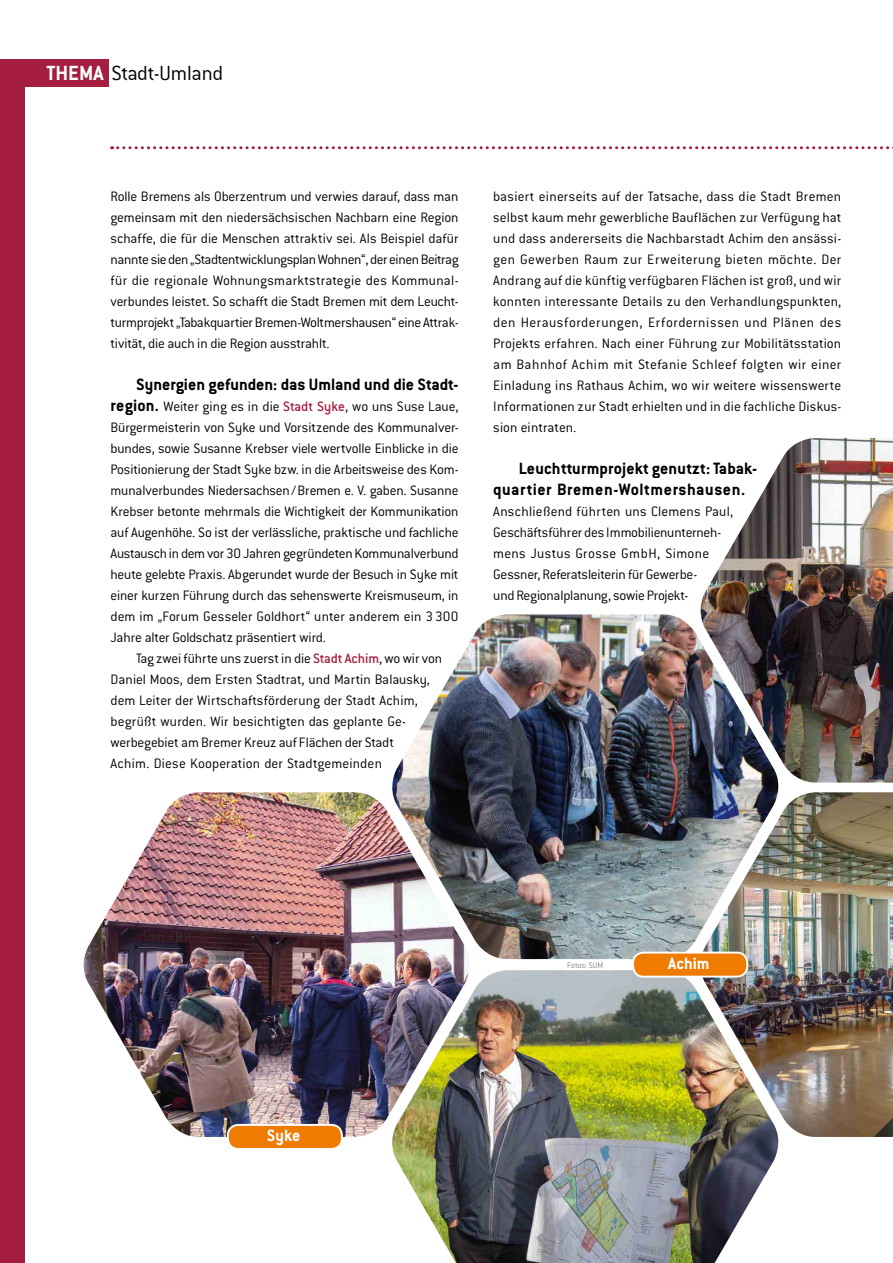
<style>
.page{position:relative;width:893px;height:1263px;background:#fff}
.page>*{position:absolute;margin:0;border:0;box-sizing:border-box;transform-origin:0 0}
.t1{font:300 22.5px "Conduit ITC Pro";letter-spacing:-.02em;color:#000}
.t2{font:700 18px/21px "Conduit ITC Pro";letter-spacing:.01em;color:#000}
.t3{font:700 18px "Conduit ITC Pro";color:#fff}
.t4{font:300 15px/21px "Conduit ITC Pro";color:#000;text-align:justify}
.t5{font:300 9px "Conduit ITC Pro";letter-spacing:-.01em;color:#6f6e6e}
.s1{font-weight:700;color:#fff}
.s2{font-weight:700;font-size:18px}
.s3{font-weight:500;color:#a51e3f}
</style>
<div class="page">
<div style="left:0;top:60px;width:108px;height:27px;background:#a51e3f"></div>
<div style="left:0;top:64px;width:24px;height:1199px;background:#a51e3f"></div>
<img style="left:392px;top:614px;width:387px;height:345px">
<img style="left:392px;top:970px;width:387px;height:293px">
<img style="left:83px;top:792px;width:393px;height:345px">
<img style="left:695px;top:792px;width:198px;height:345px">
<img style="left:695px;top:438px;width:198px;height:344px">
<div style="left:228px;top:1125px;width:114px;height:24px;background:#ef7c00;border-radius:10px"></div>
<div style="left:227px;top:1124px;width:116px;height:26px;border:2px solid #fff;border-radius:10px"></div>
<div style="left:633px;top:952px;width:114px;height:25px;background:#ef7c00;border-radius:10px"></div>
<div style="left:632px;top:952px;width:116px;height:25px;border:2px solid #fff;border-radius:10px"></div>
<svg style="left:112px;top:146px;width:781px;height:3px"></svg>
<h1 class="t1" style="left:46px;top:61px;width:178px"><span class="s1">THEMA</span> Stadt-Umland</h1>
<p class="t4" style="left:111px;top:186px;width:349px">Rolle Bremens als Oberzentrum und verwies darauf, dass man gemeinsam mit den niedersächsischen Nachbarn eine Region schaffe, die für die Menschen attraktiv sei. Als Beispiel dafür nannte sie den „Stadtentwicklungsplan Wohnen“, der einen Beitrag für die regionale Wohnungsmarktstrategie des Kommunal&shy;verbundes leistet. So schafft die Stadt Bremen mit dem Leucht&shy;turmprojekt „Tabakquartier Bremen-Woltmershausen“ eine Attrak&shy;tivität, die auch in die Region ausstrahlt.</p>
<p class="t2" style="left:136px;top:374px;width:324px">Synergien gefunden: das Umland und die Stadt-</p>
<p class="t4" style="left:111px;top:396px;width:350px"><span class="s2">region.</span> Weiter ging es in die <span class="s3">Stadt Syke</span>, wo uns Suse Laue, Bürgermeisterin von Syke und Vorsitzende des Kommunalver&shy;bundes, sowie Susanne Krebser viele wertvolle Einblicke in die Positionierung der Stadt Syke bzw. in die Arbeitsweise des Kom&shy;munalverbundes Niedersachsen / Bremen e. V. gaben. Susanne Krebser betonte mehrmals die Wichtigkeit der Kommunikation auf Augenhöhe. So ist der verlässliche, praktische und fachliche Austausch in dem vor 30 Jahren gegründeten Kommunalverbund heute gelebte Praxis. Abgerundet wurde der Besuch in Syke mit einer kurzen Führung durch das sehenswerte Kreismuseum, in dem im „Forum Gesseler Goldhort“ unter anderem ein 3 300<br>Jahre alter Goldschatz präsentiert wird.</p>
<p class="t4" style="left:111px;top:648px;width:333px;text-align:left;text-indent:26px">Tag zwei führte uns zuerst in die <span class="s3">Stadt Achim</span>, wo wir von Daniel Moos, dem Ersten Stadtrat, und Martin Balausky, dem Leiter der Wirtschaftsförderung der Stadt Achim, begrüßt wurden. Wir besichtigten das geplante Ge&shy;werbegebiet am Bremer Kreuz auf Flächen der Stadt<br>Achim. Diese Kooperation der Stadtgemeinden</p>
<p class="t4" style="left:493px;top:186px;width:350px">basiert einerseits auf der Tatsache, dass die Stadt Bremen selbst kaum mehr gewerbliche Bauflächen zur Verfügung hat und dass andererseits die Nachbarstadt Achim den ansässi&shy;gen Gewerben Raum zur Erweiterung bieten möchte. Der Andrang auf die künftig verfügbaren Flächen ist groß, und wir konnten interessante Details zu den Verhandlungspunkten, den Herausforderungen, Erfordernissen und Plänen des Projekts erfahren. Nach einer Führung zur Mobilitätsstation am Bahnhof Achim mit Stefanie Schleef folgten wir einer Einladung ins Rathaus Achim, wo wir weitere wissenswerte Informationen zur Stadt erhielten und in die fachliche Diskus&shy;sion eintraten.</p>
<p class="t2" style="left:493px;top:458px;width:266px;text-indent:26px">Leuchtturmprojekt genutzt: Tabak&shy;quartier Bremen-Woltmershausen.</p>
<p class="t4" style="left:493px;top:501px;width:241px;text-align:left">Anschließend führten uns Clemens Paul, Geschäftsführer des Immobilienunterneh&shy;mens Justus Grosse GmbH, Simone Gessner, Referatsleiterin für Gewerbe-<br>und Regionalplanung, sowie Projekt-</p>
<p class="t3" style="left:267px;top:1125px;width:35px">Syke</p>
<p class="t5" style="left:567px;top:960px;width:38px">Fotos: SUM</p>
<p class="t3" style="left:668px;top:953px;width:43px">Achim</p>
</div>
